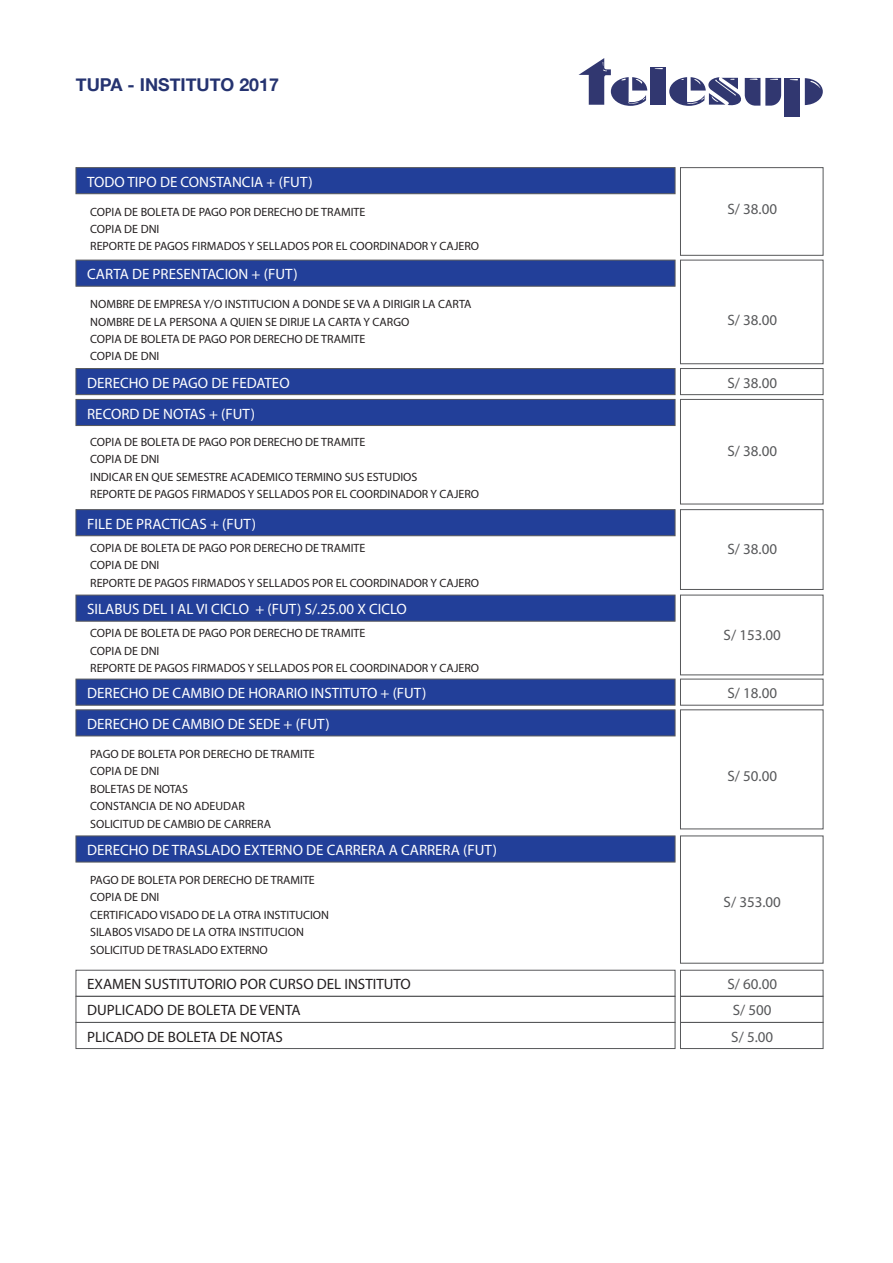
<style>
.page{position:relative;width:893px;height:1263px;background:#fff}
.page>*{position:absolute;margin:0;border:0;box-sizing:border-box;transform-origin:0 0}
.t1{font:700 17.7px "Helvetica Neue";color:#253370}
.t2{font:15px "Myriad Pro";color:#fff}
.t3{font:15px "Myriad Pro";color:#231f20}
.t4{font:15px "Myriad Pro";color:#57585a}
.t5{font:12px/17.4px "Myriad Pro";color:#231f20}
</style>
<div class="page">
<div style="left:76px;top:970px;width:599px;height:27px;border:1px solid #57585a"></div>
<div style="left:680px;top:970px;width:143px;height:27px;border:1px solid #57585a"></div>
<div style="left:76px;top:996px;width:599px;height:27px;border:1px solid #57585a"></div>
<div style="left:680px;top:996px;width:143px;height:27px;border:1px solid #57585a"></div>
<div style="left:76px;top:1022px;width:599px;height:27px;border:1px solid #57585a"></div>
<div style="left:680px;top:1022px;width:143px;height:27px;border:1px solid #57585a"></div>
<div style="left:76px;top:368px;width:599px;height:27px;background:#223f99;border:1px solid #57585a"></div>
<div style="left:680px;top:368px;width:143px;height:27px;background:#fff;border:1px solid #57585a"></div>
<div style="left:76px;top:679px;width:599px;height:26px;background:#223f99;border:1px solid #57585a"></div>
<div style="left:76px;top:167px;width:599px;height:27px;background:#223f99;border:1px solid #57585a"></div>
<div style="left:680px;top:167px;width:143px;height:89px;background:#fff;border:1px solid #57585a"></div>
<div style="left:76px;top:399px;width:599px;height:27px;background:#223f99;border:1px solid #57585a"></div>
<div style="left:680px;top:399px;width:143px;height:105px;background:#fff;border:1px solid #57585a"></div>
<div style="left:76px;top:509px;width:599px;height:27px;background:#223f99;border:1px solid #57585a"></div>
<div style="left:680px;top:509px;width:143px;height:81px;background:#fff;border:1px solid #57585a"></div>
<div style="left:76px;top:595px;width:599px;height:26px;background:#223f99;border:1px solid #57585a"></div>
<div style="left:76px;top:709px;width:599px;height:27px;background:#223f99;border:1px solid #57585a"></div>
<div style="left:680px;top:709px;width:143px;height:120px;background:#fff;border:1px solid #57585a"></div>
<div style="left:76px;top:835px;width:599px;height:27px;background:#223f99;border:1px solid #57585a"></div>
<div style="left:76px;top:260px;width:599px;height:27px;background:#223f99;border:1px solid #57585a"></div>
<div style="left:680px;top:260px;width:143px;height:104px;background:#fff;border:1px solid #57585a"></div>
<div style="left:651px;top:67px;width:15px;height:38px;background:#313770"></div>
<div style="left:784px;top:78px;width:16px;height:39px;background:#313770"></div>
<svg style="left:669px;top:77px;width:112px;height:29px"></svg>
<svg style="left:805px;top:78px;width:18px;height:27px"></svg>
<svg style="left:578px;top:58px;width:69px;height:48px"></svg>
<h1 class="t1" style="left:76px;top:71px;width:204px">TUPA - INSTITUTO 2017</h1>
<p class="t2" style="left:87px;top:172px;width:227px">TODO TIPO DE CONSTANCIA + (FUT)</p>
<p class="t5" style="left:90px;top:203px;width:277px">COPIA DE BOLETA DE PAGO POR DERECHO DE TRAMITE</p>
<p class="t4" style="left:727px;top:200px;width:51px">S/ 38.00</p>
<p class="t5" style="left:90px;top:220px;width:390px">COPIA DE DNI<br>REPORTE DE PAGOS FIRMADOS Y SELLADOS POR EL COORDINADOR Y CAJERO</p>
<p class="t2" style="left:87px;top:265px;width:212px">CARTA DE PRESENTACION + (FUT)</p>
<p class="t5" style="left:90px;top:295px;width:383px">NOMBRE DE EMPRESA Y/O INSTITUCION A DONDE SE VA A DIRIGIR LA CARTA NOMBRE DE LA PERSONA A QUIEN SE DIRIJE LA CARTA Y CARGO<br>COPIA DE BOLETA DE PAGO POR DERECHO DE TRAMITE<br>COPIA DE DNI</p>
<p class="t4" style="left:727px;top:311px;width:51px">S/ 38.00</p>
<p class="t2" style="left:87px;top:373px;width:204px">DERECHO DE PAGO DE FEDATEO</p>
<p class="t4" style="left:727px;top:373px;width:51px">S/ 38.00</p>
<p class="t2" style="left:87px;top:404px;width:169px">RECORD DE NOTAS + (FUT)</p>
<p class="t5" style="left:90px;top:433px;width:390px">COPIA DE BOLETA DE PAGO POR DERECHO DE TRAMITE<br>COPIA DE DNI<br>INDICAR EN QUE SEMESTRE ACADEMICO TERMINO SUS ESTUDIOS<br>REPORTE DE PAGOS FIRMADOS Y SELLADOS POR EL COORDINADOR Y CAJERO</p>
<p class="t2" style="left:87px;top:514px;width:170px">FILE DE PRACTICAS + (FUT)</p>
<p class="t5" style="left:90px;top:539px;width:277px">COPIA DE BOLETA DE PAGO POR DERECHO DE TRAMITE</p>
<p class="t4" style="left:727px;top:540px;width:51px">S/ 38.00</p>
<p class="t5" style="left:90px;top:556px;width:390px">COPIA DE DNI<br>REPORTE DE PAGOS FIRMADOS Y SELLADOS POR EL COORDINADOR Y CAJERO</p>
<p class="t2" style="left:87px;top:600px;width:321px">SILABUS DEL I AL VI CICLO + (FUT) S/.25.00 X CICLO</p>
<p class="t5" style="left:90px;top:624px;width:277px">COPIA DE BOLETA DE PAGO POR DERECHO DE TRAMITE</p>
<p class="t4" style="left:724px;top:625px;width:59px">S/ 153.00</p>
<p class="t5" style="left:90px;top:642px;width:390px">COPIA DE DNI<br>REPORTE DE PAGOS FIRMADOS Y SELLADOS POR EL COORDINADOR Y CAJERO</p>
<p class="t4" style="left:727px;top:442px;width:51px">S/ 38.00</p>
<p class="t2" style="left:87px;top:684px;width:341px">DERECHO DE CAMBIO DE HORARIO INSTITUTO + (FUT)</p>
<p class="t4" style="left:727px;top:684px;width:51px">S/ 18.00</p>
<p class="t2" style="left:87px;top:715px;width:244px">DERECHO DE CAMBIO DE SEDE + (FUT)</p>
<p class="t5" style="left:90px;top:745px;width:226px">PAGO DE BOLETA POR DERECHO DE TRAMITE<br>COPIA DE DNI<br>BOLETAS DE NOTAS<br>CONSTANCIA DE NO ADEUDAR<br>SOLICITUD DE CAMBIO DE CARRERA</p>
<p class="t2" style="left:87px;top:841px;width:411px">DERECHO DE TRASLADO EXTERNO DE CARRERA A CARRERA (FUT)</p>
<p class="t5" style="left:90px;top:871px;width:240px">PAGO DE BOLETA POR DERECHO DE TRAMITE<br>COPIA DE DNI<br>CERTIFICADO VISADO DE LA OTRA INSTITUCION<br>SILABOS VISADO DE LA OTRA INSTITUCION<br>SOLICITUD DE TRASLADO EXTERNO</p>
<p class="t4" style="left:727px;top:767px;width:51px">S/ 50.00</p>
<p class="t4" style="left:724px;top:893px;width:59px">S/ 353.00</p>
<p class="t3" style="left:87px;top:975px;width:325px">EXAMEN SUSTITUTORIO POR CURSO DEL INSTITUTO</p>
<p class="t4" style="left:727px;top:975px;width:51px">S/ 60.00</p>
<p class="t3" style="left:87px;top:1001px;width:215px">DUPLICADO DE BOLETA DE VENTA</p>
<p class="t4" style="left:733px;top:1001px;width:40px">S/ 500</p>
<p class="t3" style="left:87px;top:1027px;width:197px">PLICADO DE BOLETA DE NOTAS</p>
<p class="t4" style="left:731px;top:1027px;width:43px">S/ 5.00</p>
</div>
